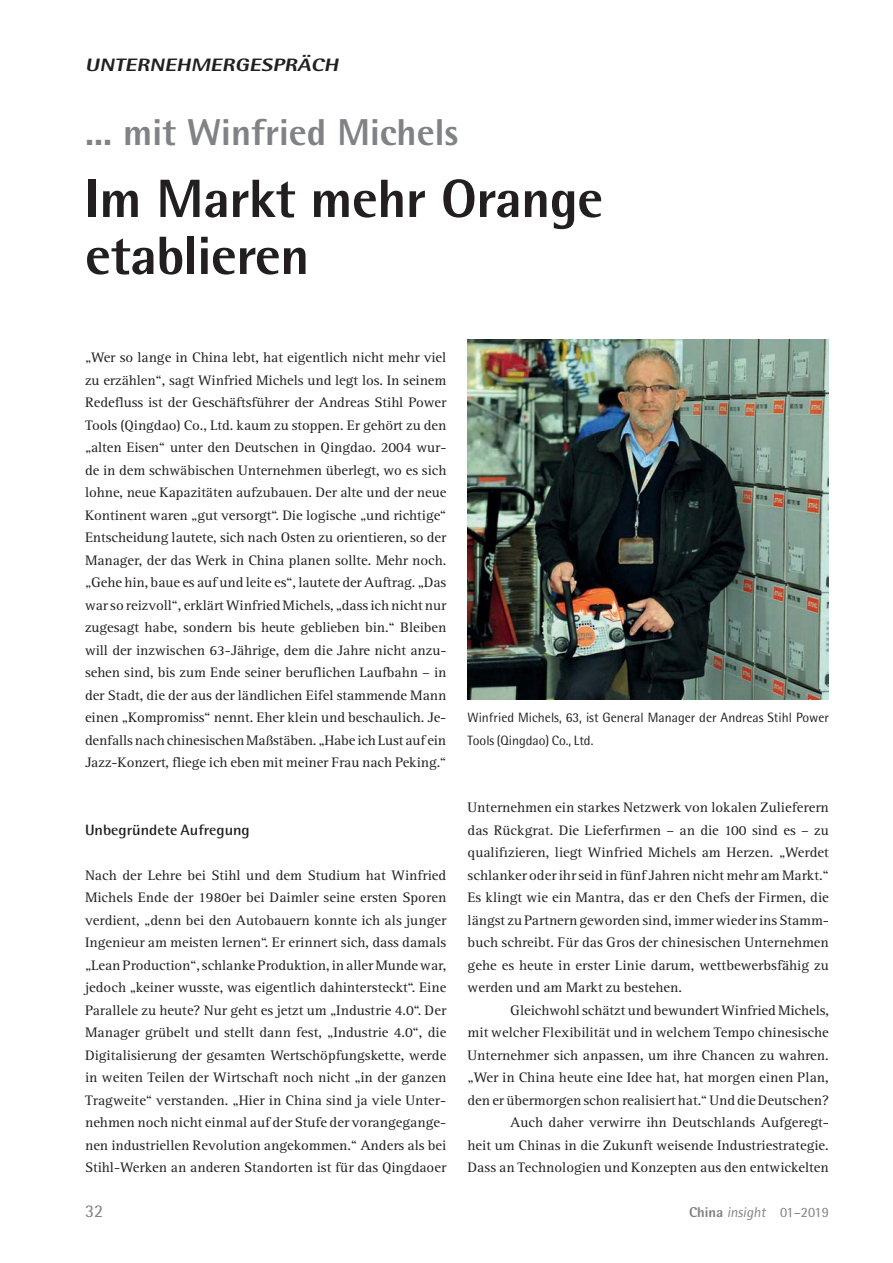
<style>
.page{position:relative;width:893px;height:1263px;background:#fff}
.page>*{position:absolute;margin:0;border:0;box-sizing:border-box;transform-origin:0 0}
.t1{font:800 54px/57px "Rotis Semi Sans";letter-spacing:-.01em;color:#231f20}
.t2{font:800 37.5px "Rotis Semi Sans";color:#808285}
.t3{font:italic 800 18px "Rotis Semi Sans";color:#231f20;scale:1.25 1}
.t4{font:18px "Rotis Semi Sans";color:#808285}
.t5{font:700 15px "Rotis Semi Sans";color:#231f20;scale:1.05 1}
.t6{font:14.25px/22.5px "Rotis Serif";color:#231f20;text-align:justify;scale:1.05 1}
.t7{font:14.25px "Rotis Semi Sans";letter-spacing:-.02em;color:#808285}
.t8{font:13.5px/22.5px "Rotis Semi Sans";color:#231f20}
.s1{font-weight:800}
</style>
<div class="page">
<img style="left:468px;top:340px;width:361px;height:360px">
<p class="t3" style="left:85px;top:59px;width:206px">UNTERNEHMERGESPRÄCH</p>
<h2 class="t2" style="left:85px;top:119px;width:375px">... mit Winfried Michels</h2>
<h1 class="t1" style="left:85px;top:176px;width:520px">Im Markt mehr Orange etablieren</h1>
<p class="t6" style="left:85px;top:348px;width:346px">„Wer so lange in China lebt, hat eigentlich nicht mehr viel zu erzählen“, sagt Winfried Michels und legt los. In seinem Redefluss ist der Geschäftsführer der Andreas Stihl Power Tools (Qingdao) Co., Ltd. kaum zu stoppen. Er gehört zu den „alten Eisen“ unter den Deutschen in Qingdao. 2004 wur&shy;de in dem schwäbischen Unternehmen überlegt, wo es sich lohne, neue Kapazitäten aufzubauen. Der alte und der neue Kontinent waren „gut versorgt“. Die logische „und richtige“ Entscheidung lautete, sich nach Osten zu orientieren, so der Manager, der das Werk in China planen sollte. Mehr noch. „Gehe hin, baue es auf und leite es“, lautete der Auftrag. „Das war so reizvoll“, erklärt Winfried Michels, „dass ich nicht nur zugesagt habe, sondern bis heute geblieben bin.“ Bleiben will der inzwischen 63-Jährige, dem die Jahre nicht anzu&shy;sehen sind, bis zum Ende seiner beruflichen Laufbahn – in der Stadt, die der aus der ländlichen Eifel stammende Mann einen „Kompromiss“ nennt. Eher klein und beschaulich. Je&shy;denfalls nach chinesischen Maßstäben. „Habe ich Lust auf ein Jazz-Konzert, fliege ich eben mit meiner Frau nach Peking.“</p>
<p class="t5" style="left:85px;top:824px;width:158px">Unbegründete Aufregung</p>
<p class="t6" style="left:85px;top:865px;width:346px">Nach der Lehre bei Stihl und dem Studium hat Winfried Michels Ende der 1980er bei Daimler seine ersten Sporen verdient, „denn bei den Autobauern konnte ich als junger Ingenieur am meisten lernen“. Er erinnert sich, dass damals „Lean Production“, schlanke Produktion, in aller Munde war, jedoch „keiner wusste, was eigentlich dahintersteckt“. Eine Parallele zu heute? Nur geht es jetzt um „Industrie 4.0“. Der Manager grübelt und stellt dann fest, „Industrie 4.0“, die Digitalisierung der gesamten Wertschöpfungskette, werde in weiten Teilen der Wirtschaft noch nicht „in der ganzen Tragweite“ verstanden. „Hier in China sind ja viele Unter&shy;nehmen noch nicht einmal auf der Stufe der vorangegange&shy;nen industriellen Revolution angekommen.“ Anders als bei Stihl-Werken an anderen Standorten ist für das Qingdaoer</p>
<p class="t8" style="left:468px;top:708px;width:363px">Winfried Michels, 63, ist General Manager der Andreas Stihl Power<br>Tools (Qingdao) Co., Ltd.</p>
<p class="t6" style="left:468px;top:798px;width:346px">Unternehmen ein starkes Netzwerk von lokalen Zulieferern das Rückgrat. Die Lieferfirmen – an die 100 sind es – zu qualifizieren, liegt Winfried Michels am Herzen. „Werdet schlanker oder ihr seid in fünf Jahren nicht mehr am Markt.“ Es klingt wie ein Mantra, das er den Chefs der Firmen, die längst zu Partnern geworden sind, immer wieder ins Stamm&shy;buch schreibt. Für das Gros der chinesischen Unternehmen gehe es heute in erster Linie darum, wettbewerbsfähig zu werden und am Markt zu bestehen.</p>
<p class="t6" style="left:468px;top:1000px;width:346px;text-align:right">Gleichwohl schätzt und bewundert Winfried Michels,<br>mit welcher Flexibilität und in welchem Tempo chinesische Unternehmer sich anpassen, um ihre Chancen zu wahren. „Wer in China heute eine Idee hat, hat morgen einen Plan, den er übermorgen schon realisiert hat.“ Und die Deutschen?<br>Auch daher verwirre ihn Deutschlands Aufgeregt-<br>heit um Chinas in die Zukunft weisende Industriestrategie.<br>Dass an Technologien und Konzepten aus den entwickelten</p>
<p class="t4" style="left:85px;top:1205px;width:20px">32</p>
<p class="t7" style="left:689px;top:1207px;width:141px"><span class="s1">China</span> insight 01–2019</p>
</div>
